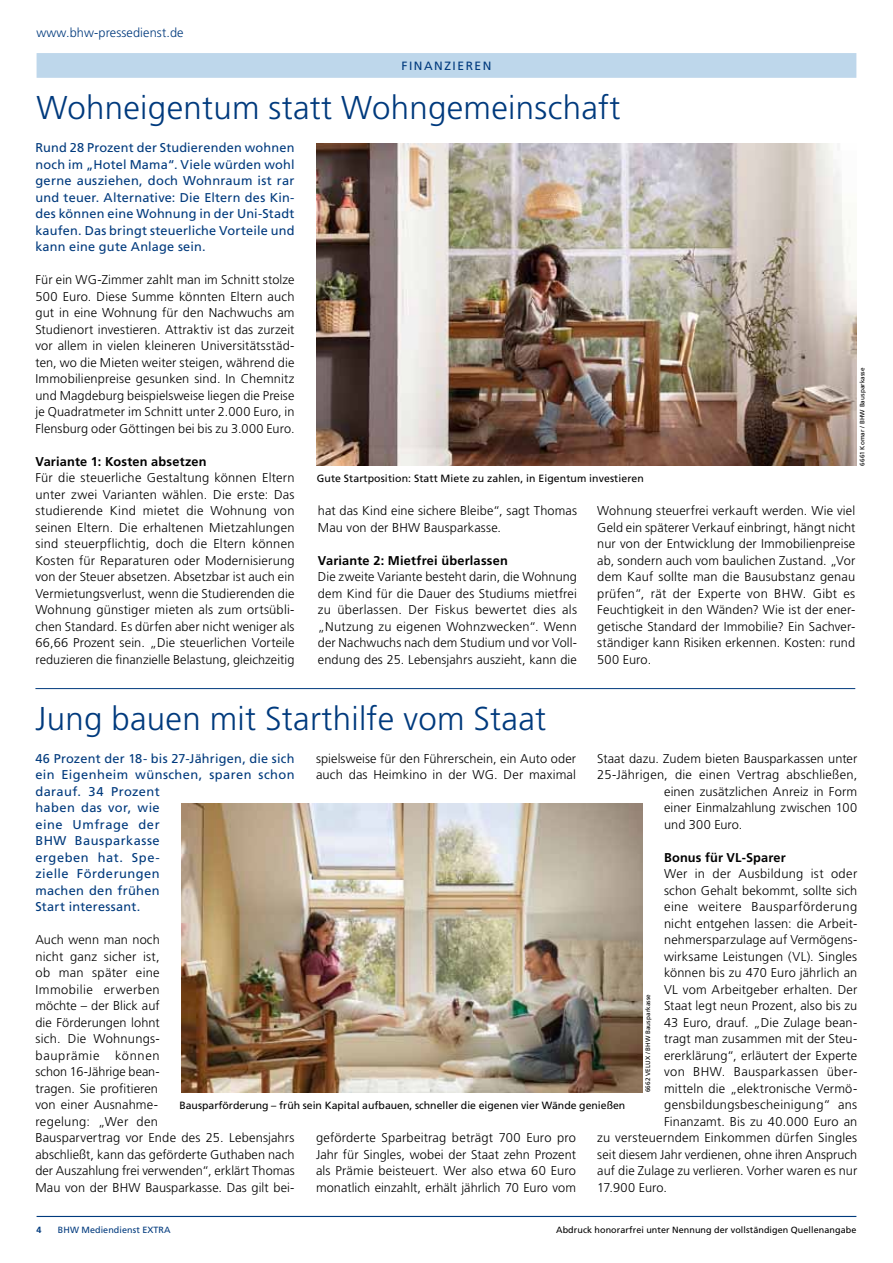
<style>
.page{position:relative;width:893px;height:1263px;background:#fff}
.page>*{position:absolute;margin:0;border:0;box-sizing:border-box;transform-origin:0 0}
.t1{font:300 33px "Frutiger LT Std";letter-spacing:.01em;color:#003a7d}
.t2{font:300 12.75px/16.5px "Frutiger LT Std";letter-spacing:.01em;color:#000;text-align:justify}
.t3{font:12.75px/16.5px "Frutiger LT Std";letter-spacing:.025em;color:#003a7d;text-align:justify}
.t4{font:700 12.75px "Frutiger LT Std";letter-spacing:.015em;color:#000}
.t5{font:300 12.75px "Frutiger LT Std";letter-spacing:.035em;color:#000}
.t6{font:300 12.75px "Frutiger LT Std";letter-spacing:.03em;color:#000}
.t7{font:300 12.75px "Frutiger LT Std";letter-spacing:.01em;color:#003a7d}
.t8{font:12px "Frutiger LT Std";letter-spacing:.125em;color:#003a7d}
.t9{font:10.5px "Frutiger LT Std";color:#000}
.t10{font:9px "Frutiger LT Std";letter-spacing:.01em;color:#000}
.t11{font:9px "Frutiger LT Std";letter-spacing:.01em;color:#003a7d}
.t12{font:700 9px "Frutiger LT Std";color:#003a7d}
.t13{font:6.3px "Frutiger LT Std";letter-spacing:.01em;color:#000}
</style>
<div class="page">
<hr style="left:37px;top:1216px;width:819px;height:1px;background:#003a7d">
<img style="left:181px;top:804px;width:462px;height:288px">
<div style="left:37px;top:53px;width:819px;height:25px;background:#bed7eb"></div>
<img style="left:317px;top:144px;width:539px;height:322px">
<hr style="left:35px;top:688px;width:820px;height:1px;background:#003a7d">
<p class="t7" style="left:37px;top:25px;width:149px">www.bhw-pressedienst.de</p>
<p class="t8" style="left:402px;top:58px;width:89px">FINANZI EREN</p>
<h1 class="t1" style="left:37px;top:89px;width:585px">Wohneigentum statt Wohngemeinschaft</h1>
<p class="t3" style="left:35px;top:139px;width:261px">Rund 28 Prozent der Studierenden wohnen noch im „Hotel Mama“. Viele würden wohl gerne ausziehen, doch Wohnraum ist rar und teuer. Alternative: Die Eltern des Kin&shy;des können eine Wohnung in der Uni-Stadt kaufen. Das bringt steuerliche Vorteile und kann eine gute Anlage sein.</p>
<p class="t2" style="left:35px;top:272px;width:261px">Für ein WG-Zimmer zahlt man im Schnitt stolze 500 Euro. Diese Summe könnten Eltern auch gut in eine Wohnung für den Nachwuchs am Studienort investieren. Attraktiv ist das zurzeit vor allem in vielen kleineren Universitätsstäd&shy;ten, wo die Mieten weiter steigen, während die Immobilienpreise gesunken sind. In Chemnitz und Magdeburg beispielsweise liegen die Preise je Quadratmeter im Schnitt unter 2.000 Euro, in Flensburg oder Göttingen bei bis zu 3.000 Euro.</p>
<p class="t4" style="left:35px;top:454px;width:173px">Variante 1: Kosten absetzen</p>
<p class="t2" style="left:35px;top:470px;width:261px">Für die steuerliche Gestaltung können Eltern unter zwei Varianten wählen. Die erste: Das studierende Kind mietet die Wohnung von seinen Eltern. Die erhaltenen Mietzahlungen sind steuerpflichtig, doch die Eltern können Kosten für Reparaturen oder Modernisierung von der Steuer absetzen. Absetzbar ist auch ein Vermietungsverlust, wenn die Studierenden die Wohnung günstiger mieten als zum ortsübli&shy;chen Standard. Es dürfen aber nicht weniger als 66,66 Prozent sein. „Die steuerlichen Vorteile reduzieren die finanzielle Belastung, gleichzeitig</p>
<p class="t13" style="left:858px;top:466px;width:100px;rotate:-90deg">6661 Komar / BHW Bausparkasse</p>
<p class="t9" style="left:317px;top:472px;width:329px">Gute Startposition: Statt Miete zu zahlen, in Eigentum investieren</p>
<p class="t2" style="left:597px;top:503px;width:259px">Wohnung steuerfrei verkauft werden. Wie viel Geld ein späterer Verkauf einbringt, hängt nicht nur von der Entwicklung der Immobilienpreise ab, sondern auch vom baulichen Zustand. „Vor dem Kauf sollte man die Bausubstanz genau prüfen“, rät der Experte von BHW. Gibt es Feuchtigkeit in den Wänden? Wie ist der ener&shy;getische Standard der Immobilie? Ein Sachver&shy;ständiger kann Risiken erkennen. Kosten: rund 500 Euro.</p>
<p class="t2" style="left:318px;top:503px;width:261px">hat das Kind eine sichere Bleibe“, sagt Thomas<br>Mau von der BHW Bausparkasse.</p>
<p class="t4" style="left:318px;top:553px;width:192px">Variante 2: Mietfrei überlassen</p>
<p class="t2" style="left:318px;top:569px;width:261px">Die zweite Variante besteht darin, die Wohnung dem Kind für die Dauer des Studiums mietfrei zu überlassen. Der Fiskus bewertet dies als „Nutzung zu eigenen Wohnzwecken“. Wenn der Nachwuchs nach dem Studium und vor Voll&shy;endung des 25. Lebensjahrs auszieht, kann die</p>
<h1 class="t1" style="left:35px;top:700px;width:512px">Jung bauen mit Starthilfe vom Staat</h1>
<p class="t2" style="left:316px;top:750px;width:261px">spielsweise für den Führerschein, ein Auto oder auch das Heimkino in der WG. Der maximal</p>
<p class="t2" style="left:597px;top:750px;width:261px">Staat dazu. Zudem bieten Bausparkassen unter</p>
<p class="t2" style="left:597px;top:767px;width:261px">25-Jährigen, die einen Vertrag abschließen,</p>
<p class="t2" style="left:664px;top:783px;width:195px">einen zusätzlichen Anreiz in Form</p>
<p class="t2" style="left:664px;top:800px;width:195px">einer Einmalzahlung zwischen 100</p>
<p class="t2" style="left:664px;top:816px;width:80px">und 300 Euro.</p>
<p class="t4" style="left:664px;top:850px;width:123px">Bonus für VL-Sparer</p>
<p class="t2" style="left:664px;top:866px;width:195px">Wer in der Ausbildung ist oder</p>
<p class="t2" style="left:664px;top:882px;width:195px">schon Gehalt bekommt, sollte sich</p>
<p class="t5" style="left:664px;top:899px;width:195px">eine weitere Bausparförderung</p>
<p class="t2" style="left:664px;top:915px;width:195px">nicht entgehen lassen: die Arbeit-</p>
<p class="t2" style="left:664px;top:932px;width:195px">nehmersparzulage auf Vermögens-</p>
<p class="t2" style="left:664px;top:948px;width:195px">wirksame Leistungen (VL). Singles</p>
<p class="t2" style="left:664px;top:965px;width:195px">können bis zu 470 Euro jährlich an</p>
<p class="t2" style="left:664px;top:981px;width:195px">VL vom Arbeitgeber erhalten. Der</p>
<p class="t2" style="left:664px;top:998px;width:195px">Staat legt neun Prozent, also bis zu</p>
<p class="t2" style="left:664px;top:1014px;width:195px">43 Euro, drauf. „Die Zulage bean-</p>
<p class="t2" style="left:664px;top:1031px;width:195px">tragt man zusammen mit der Steu-</p>
<p class="t2" style="left:664px;top:1047px;width:195px">ererklärung“, erläutert der Experte</p>
<p class="t6" style="left:664px;top:1064px;width:195px">von BHW. Bausparkassen über-</p>
<p class="t2" style="left:664px;top:1080px;width:195px">mitteln die „elektronische Vermö-</p>
<p class="t2" style="left:664px;top:1097px;width:195px">gensbildungsbescheinigung“ ans</p>
<p class="t2" style="left:664px;top:1113px;width:195px">Finanzamt. Bis zu 40.000 Euro an</p>
<p class="t2" style="left:597px;top:1130px;width:261px">zu versteuerndem Einkommen dürfen Singles</p>
<p class="t2" style="left:597px;top:1146px;width:261px">seit diesem Jahr verdienen, ohne ihren Anspruch</p>
<p class="t2" style="left:597px;top:1163px;width:261px">auf die Zulage zu verlieren. Vorher waren es nur</p>
<p class="t2" style="left:597px;top:1179px;width:71px">17.900 Euro.</p>
<p class="t3" style="left:35px;top:750px;width:261px;text-align:left">46 Prozent der 18- bis 27-Jährigen, die sich ein Eigenheim wünschen, sparen schon darauf. 34 Prozent<br>haben das vor, wie<br>eine Umfrage der<br>BHW Bausparkasse<br>ergeben hat. Spe-<br>zielle Förderungen<br>machen den frühen<br>Start interessant.</p>
<p class="t2" style="left:35px;top:932px;width:261px;text-align:left">Auch wenn man noch<br>nicht ganz sicher ist,<br>ob man später eine<br>Immobilie erwerben<br>möchte – der Blick auf<br>die Förderungen lohnt<br>sich. Die Wohnungs-<br>bauprämie können<br>schon 16-Jährige bean-<br>tragen. Sie profitieren<br>von einer Ausnahme-<br>regelung: „Wer den<br>Bausparvertrag vor Ende des 25. Lebensjahrs abschließt, kann das geförderte Guthaben nach der Auszahlung frei verwenden“, erklärt Thomas<br>Mau von der BHW Bausparkasse. Das gilt bei-</p>
<p class="t13" style="left:644px;top:1092px;width:100px;rotate:-90deg">6662 VELUX / BHW Bausparkasse</p>
<p class="t9" style="left:179px;top:1099px;width:447px">Bausparförderung – früh sein Kapital aufbauen, schneller die eigenen vier Wände genießen</p>
<p class="t2" style="left:316px;top:1130px;width:261px">geförderte Sparbeitrag beträgt 700 Euro pro Jahr für Singles, wobei der Staat zehn Prozent als Prämie beisteuert. Wer also etwa 60 Euro monatlich einzahlt, erhält jährlich 70 Euro vom</p>
<p class="t12" style="left:37px;top:1224px;width:7px">4</p>
<p class="t11" style="left:58px;top:1224px;width:114px">BHW Mediendienst EXTRA</p>
<p class="t10" style="left:556px;top:1224px;width:302px">Abdruck honorarfrei unter Nennung der vollständigen Quellenangabe</p>
</div>
